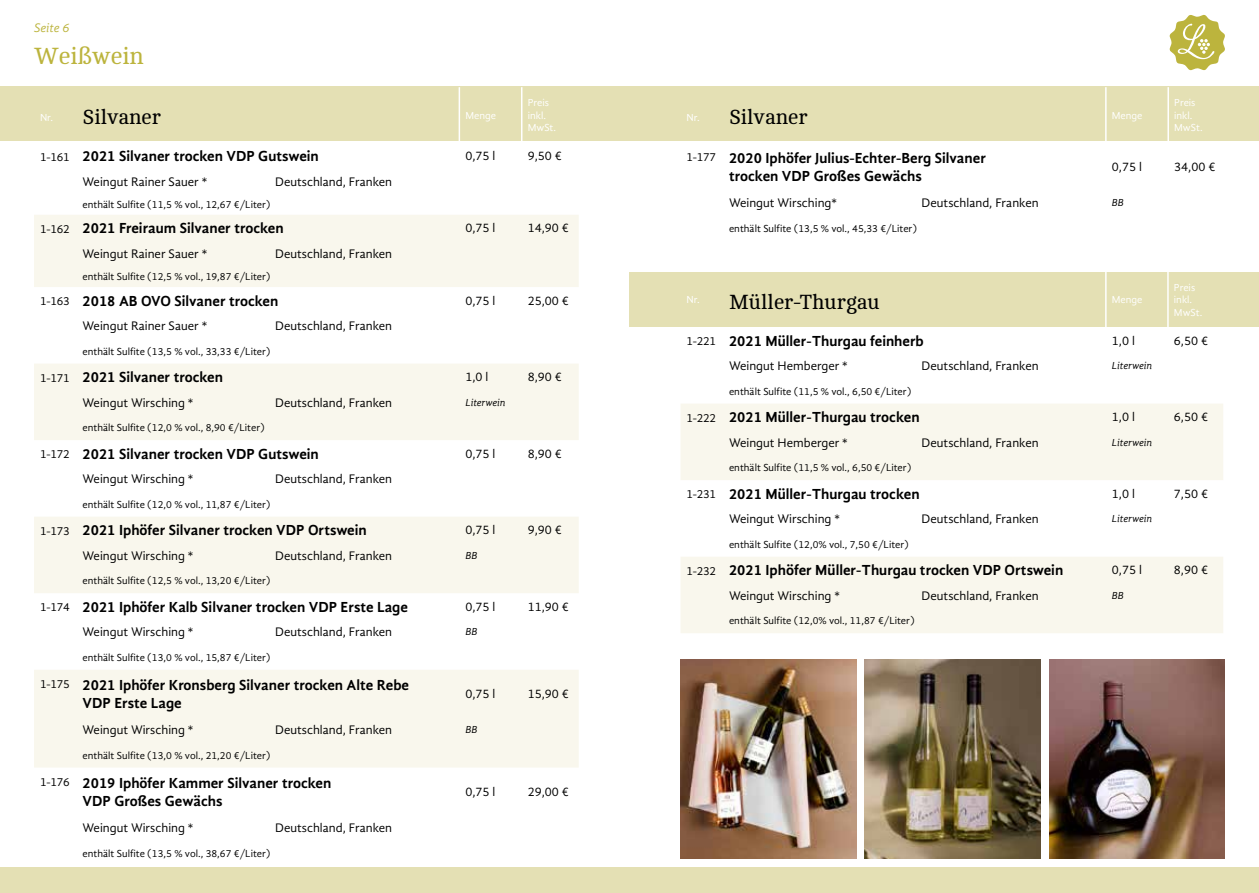
<style>
.page{position:relative;width:1259px;height:893px;background:#fff}
.page>*{position:absolute;margin:0;border:0;box-sizing:border-box;transform-origin:0 0}
.t1{font:24px "Cambo";color:#bcb43d}
.t2{font:21px "Cambo";color:#000}
.t3{font:700 15px/18px "Gandhi Sans";color:#000}
.t4{font:12.75px "Gandhi Sans";color:#000}
.t5{font:italic 12.75px "Gandhi Sans";color:#bcb43d}
.t6{font:10.5px "Gandhi Sans";color:#000}
.t7{font:10.5px/12.6px "Gandhi Sans";color:#fff}
.t8{font:italic 10.5px "Gandhi Sans";color:#000}
.s1{font-family:"Gandhi Sans";font-size:10.5px;color:#fff}
.s2{font-weight:400;font-size:12px}
</style>
<div class="page">
<div style="left:0;top:86px;width:629px;height:54px;background:#e4e0b4"></div>
<div style="left:0;top:867px;width:629px;height:26px;background:#e4e0b4"></div>
<svg style="left:34px;top:215px;width:545px;height:552px;fill:#f9f7ed"></svg>
<hr style="left:458px;top:87px;width:2px;height:55px;background:#fff">
<hr style="left:521px;top:87px;width:1px;height:55px;background:#fff">
<div style="left:629px;top:86px;width:630px;height:54px;background:#e4e0b4"></div>
<div style="left:629px;top:272px;width:630px;height:54px;background:#e4e0b4"></div>
<div style="left:629px;top:867px;width:630px;height:26px;background:#e4e0b4"></div>
<hr style="left:1105px;top:87px;width:1px;height:55px;background:#fff">
<hr style="left:1167px;top:87px;width:2px;height:55px;background:#fff">
<svg style="left:681px;top:404px;width:542px;height:229px;fill:#f9f7ed"></svg>
<hr style="left:1105px;top:272px;width:1px;height:55px;background:#fff">
<hr style="left:1167px;top:272px;width:1px;height:55px;background:#fff">
<svg style="left:1169px;top:14px;width:56px;height:57px"></svg>
<img style="left:680px;top:659px;width:176px;height:200px">
<img style="left:865px;top:659px;width:175px;height:200px">
<img style="left:1049px;top:659px;width:175px;height:200px">
<p class="t5" style="left:34px;top:21px;width:37px">Seite 6</p>
<h1 class="t1" style="left:34px;top:43px;width:111px">Weißwein</h1>
<h2 class="t2" style="left:40px;top:106px;width:123px"><span class="s1">Nr.</span> Silvaner</h2>
<p class="t7" style="left:465px;top:109px;width:32px">Menge</p>
<p class="t7" style="left:528px;top:96px;width:30px">Preis inkl.<br>MwSt.</p>
<p class="t3" style="left:40px;top:147px;width:280px"><span class="s2">1-161</span> 2021 Silvaner trocken VDP Gutswein</p>
<p class="t4" style="left:465px;top:149px;width:32px">0,75 l</p>
<p class="t4" style="left:528px;top:149px;width:36px">9,50 €</p>
<p class="t4" style="left:83px;top:174px;width:126px">Weingut Rainer Sauer *</p>
<p class="t4" style="left:275px;top:174px;width:119px">Deutschland, Franken</p>
<p class="t6" style="left:83px;top:199px;width:189px">enthält Sulfite (11,5 % vol., 12,67 €/Liter)</p>
<p class="t3" style="left:40px;top:219px;width:245px"><span class="s2">1-162</span> 2021 Freiraum Silvaner trocken</p>
<p class="t4" style="left:465px;top:221px;width:32px">0,75 l</p>
<p class="t4" style="left:528px;top:221px;width:43px">14,90 €</p>
<p class="t4" style="left:83px;top:246px;width:126px">Weingut Rainer Sauer *</p>
<p class="t4" style="left:275px;top:246px;width:119px">Deutschland, Franken</p>
<p class="t6" style="left:83px;top:271px;width:189px">enthält Sulfite (12,5 % vol., 19,87 €/Liter)</p>
<p class="t3" style="left:40px;top:291px;width:240px"><span class="s2">1-163</span> 2018 AB OVO Silvaner trocken</p>
<p class="t4" style="left:465px;top:293px;width:32px">0,75 l</p>
<p class="t4" style="left:528px;top:293px;width:43px">25,00 €</p>
<p class="t4" style="left:83px;top:319px;width:126px">Weingut Rainer Sauer *</p>
<p class="t4" style="left:275px;top:319px;width:119px">Deutschland, Franken</p>
<p class="t6" style="left:83px;top:345px;width:189px">enthält Sulfite (13,5 % vol., 33,33 €/Liter)</p>
<p class="t3" style="left:40px;top:368px;width:184px"><span class="s2">1-171</span> 2021 Silvaner trocken</p>
<p class="t4" style="left:465px;top:370px;width:25px">1,0 l</p>
<p class="t4" style="left:528px;top:370px;width:36px">8,90 €</p>
<p class="t4" style="left:83px;top:395px;width:112px">Weingut Wirsching *</p>
<p class="t4" style="left:275px;top:395px;width:119px">Deutschland, Franken</p>
<p class="t8" style="left:465px;top:396px;width:42px">Literwein</p>
<p class="t6" style="left:83px;top:422px;width:184px">enthält Sulfite (12,0 % vol., 8,90 €/Liter)</p>
<p class="t3" style="left:40px;top:444px;width:280px"><span class="s2">1-172</span> 2021 Silvaner trocken VDP Gutswein</p>
<p class="t4" style="left:465px;top:446px;width:32px">0,75 l</p>
<p class="t4" style="left:528px;top:446px;width:36px">8,90 €</p>
<p class="t4" style="left:83px;top:472px;width:112px">Weingut Wirsching *</p>
<p class="t4" style="left:275px;top:472px;width:119px">Deutschland, Franken</p>
<p class="t6" style="left:83px;top:498px;width:189px">enthält Sulfite (12,0 % vol., 11,87 €/Liter)</p>
<p class="t3" style="left:40px;top:521px;width:328px"><span class="s2">1-173</span> 2021 Iphöfer Silvaner trocken VDP Ortswein</p>
<p class="t4" style="left:465px;top:523px;width:32px">0,75 l</p>
<p class="t4" style="left:528px;top:523px;width:36px">9,90 €</p>
<p class="t4" style="left:83px;top:548px;width:112px">Weingut Wirsching *</p>
<p class="t4" style="left:275px;top:548px;width:119px">Deutschland, Franken</p>
<p class="t8" style="left:465px;top:549px;width:13px">BB</p>
<p class="t6" style="left:83px;top:575px;width:189px">enthält Sulfite (12,5 % vol., 13,20 €/Liter)</p>
<p class="t3" style="left:40px;top:598px;width:369px"><span class="s2">1-174</span> 2021 Iphöfer Kalb Silvaner trocken VDP Erste Lage</p>
<p class="t4" style="left:465px;top:599px;width:32px">0,75 l</p>
<p class="t4" style="left:528px;top:599px;width:43px">11,90 €</p>
<p class="t4" style="left:83px;top:625px;width:112px">Weingut Wirsching *</p>
<p class="t4" style="left:275px;top:625px;width:119px">Deutschland, Franken</p>
<p class="t8" style="left:465px;top:626px;width:13px">BB</p>
<p class="t6" style="left:83px;top:651px;width:189px">enthält Sulfite (13,0 % vol., 15,87 €/Liter)</p>
<p class="t3" style="left:83px;top:676px;width:328px;text-indent:-43px"><span class="s2">1-175</span> 2021 Iphöfer Kronsberg Silvaner trocken Alte Rebe<br>VDP Erste Lage</p>
<p class="t4" style="left:465px;top:686px;width:32px">0,75 l</p>
<p class="t4" style="left:528px;top:686px;width:43px">15,90 €</p>
<p class="t4" style="left:83px;top:723px;width:112px">Weingut Wirsching *</p>
<p class="t4" style="left:275px;top:723px;width:119px">Deutschland, Franken</p>
<p class="t8" style="left:465px;top:724px;width:13px">BB</p>
<p class="t6" style="left:83px;top:749px;width:189px">enthält Sulfite (13,0 % vol., 21,20 €/Liter)</p>
<p class="t3" style="left:83px;top:774px;width:250px;text-indent:-43px"><span class="s2">1-176</span> 2019 Iphöfer Kammer Silvaner trocken<br>VDP Großes Gewächs</p>
<p class="t4" style="left:465px;top:784px;width:32px">0,75 l</p>
<p class="t4" style="left:528px;top:784px;width:43px">29,00 €</p>
<p class="t4" style="left:83px;top:820px;width:112px">Weingut Wirsching *</p>
<p class="t4" style="left:275px;top:820px;width:119px">Deutschland, Franken</p>
<p class="t6" style="left:83px;top:847px;width:189px">enthält Sulfite (13,5 % vol., 38,67 €/Liter)</p>
<h2 class="t2" style="left:686px;top:106px;width:123px"><span class="s1">Nr.</span> Silvaner</h2>
<p class="t7" style="left:1112px;top:109px;width:32px">Menge</p>
<p class="t7" style="left:1174px;top:96px;width:30px">Preis inkl.<br>MwSt.</p>
<p class="t3" style="left:729px;top:148px;width:258px;text-indent:-43px"><span class="s2">1-177</span> 2020 Iphöfer Julius-Echter-Berg Silvaner trocken VDP Großes Gewächs</p>
<p class="t4" style="left:1112px;top:159px;width:32px">0,75 l</p>
<p class="t4" style="left:1174px;top:159px;width:43px">34,00 €</p>
<p class="t4" style="left:729px;top:195px;width:109px">Weingut Wirsching*</p>
<p class="t4" style="left:921px;top:195px;width:119px">Deutschland, Franken</p>
<p class="t8" style="left:1112px;top:196px;width:13px">BB</p>
<p class="t6" style="left:729px;top:222px;width:189px">enthält Sulfite (13,5 % vol., 45,33 €/Liter)</p>
<h2 class="t2" style="left:686px;top:290px;width:195px"><sup>Nr.</sup> Müller-Thurgau</h2>
<p class="t7" style="left:1112px;top:294px;width:32px">Menge</p>
<p class="t7" style="left:1174px;top:281px;width:30px">Preis inkl.<br>MwSt.</p>
<p class="t3" style="left:686px;top:331px;width:239px"><span class="s2">1-221</span> 2021 Müller-Thurgau feinherb</p>
<p class="t4" style="left:1112px;top:333px;width:25px">1,0 l</p>
<p class="t4" style="left:1174px;top:333px;width:36px">6,50 €</p>
<p class="t4" style="left:729px;top:359px;width:120px">Weingut Hemberger *</p>
<p class="t4" style="left:921px;top:359px;width:119px">Deutschland, Franken</p>
<p class="t8" style="left:1112px;top:360px;width:42px">Literwein</p>
<p class="t6" style="left:729px;top:385px;width:184px">enthält Sulfite (11,5 % vol., 6,50 €/Liter)</p>
<p class="t3" style="left:686px;top:408px;width:234px"><span class="s2">1-222</span> 2021 Müller-Thurgau trocken</p>
<p class="t4" style="left:1112px;top:410px;width:25px">1,0 l</p>
<p class="t4" style="left:1174px;top:410px;width:36px">6,50 €</p>
<p class="t4" style="left:729px;top:435px;width:120px">Weingut Hemberger *</p>
<p class="t4" style="left:921px;top:435px;width:119px">Deutschland, Franken</p>
<p class="t8" style="left:1112px;top:436px;width:42px">Literwein</p>
<p class="t6" style="left:729px;top:462px;width:184px">enthält Sulfite (11,5 % vol., 6,50 €/Liter)</p>
<p class="t3" style="left:686px;top:484px;width:234px"><span class="s2">1-231</span> 2021 Müller-Thurgau trocken</p>
<p class="t4" style="left:1112px;top:486px;width:25px">1,0 l</p>
<p class="t4" style="left:1174px;top:486px;width:36px">7,50 €</p>
<p class="t4" style="left:729px;top:512px;width:112px">Weingut Wirsching *</p>
<p class="t4" style="left:921px;top:512px;width:119px">Deutschland, Franken</p>
<p class="t8" style="left:1112px;top:513px;width:42px">Literwein</p>
<p class="t6" style="left:729px;top:538px;width:181px">enthält Sulfite (12,0% vol., 7,50 €/Liter)</p>
<p class="t3" style="left:686px;top:561px;width:378px"><span class="s2">1-232</span> 2021 Iphöfer Müller-Thurgau trocken VDP Ortswein</p>
<p class="t4" style="left:1112px;top:563px;width:32px">0,75 l</p>
<p class="t4" style="left:1174px;top:563px;width:36px">8,90 €</p>
<p class="t4" style="left:729px;top:588px;width:112px">Weingut Wirsching *</p>
<p class="t4" style="left:921px;top:588px;width:119px">Deutschland, Franken</p>
<p class="t8" style="left:1112px;top:589px;width:13px">BB</p>
<p class="t6" style="left:729px;top:615px;width:187px">enthält Sulfite (12,0% vol., 11,87 €/Liter)</p>
</div>
